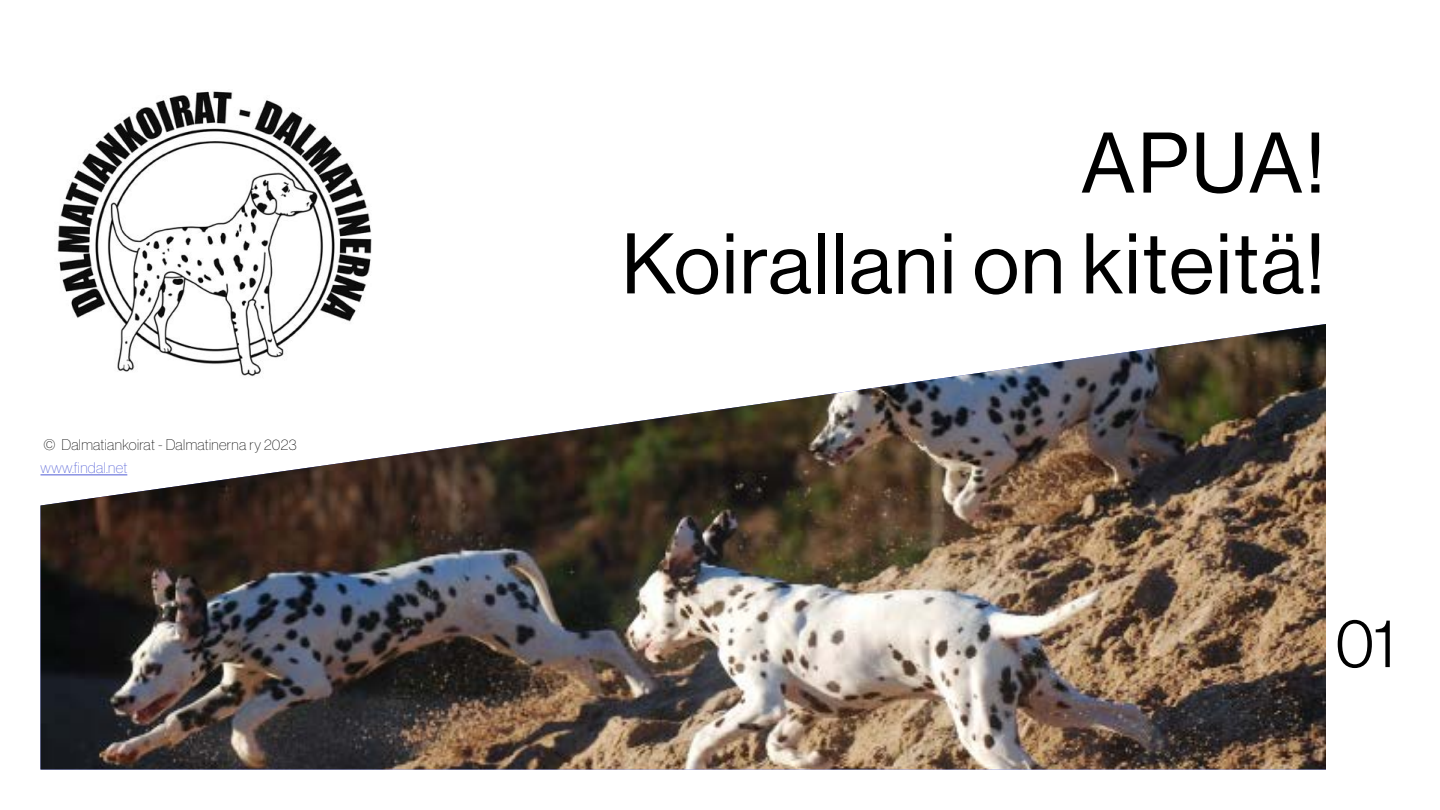
<style>
.page{position:relative;width:1440px;height:810px;background:#fff}
.page>*{position:absolute;margin:0;border:0;box-sizing:border-box;transform-origin:0 0}
.t1{font:84px/100.8px "N Haas Grotesk DS Pro 55 Rg";letter-spacing:.02em;color:#000;text-align:right}
.t2{font:67.5px "N Haas Grotesk DS Pro 45 Lt";color:#000}
.t3{font:15px "N Haas Grotesk DS Pro 25 Th";letter-spacing:.02em;color:#000}
.t4{font:15px "N Haas Grotesk DS Pro 25 Th";letter-spacing:.02em;color:#4f5cd6}
</style>
<div class="page">
<img style="left:40px;top:324px;width:1286px;height:446px">
<hr style="left:40px;top:475px;width:87px;height:1px;background:#4f5cd6">
<img style="left:54px;top:91px;width:322px;height:291px">
<p class="t3" style="left:44px;top:436px;width:255px">© Dalmatiankoirat - Dalmatinerna ry 2023</p>
<p class="t4" style="left:40px;top:459px;width:88px">www.findal.net</p>
<h1 class="t1" style="left:622px;top:113px;width:705px">APUA!<br>Koirallani on kiteitä!</h1>
<h2 class="t2" style="left:1335px;top:605px;width:62px">01</h2>
</div>
